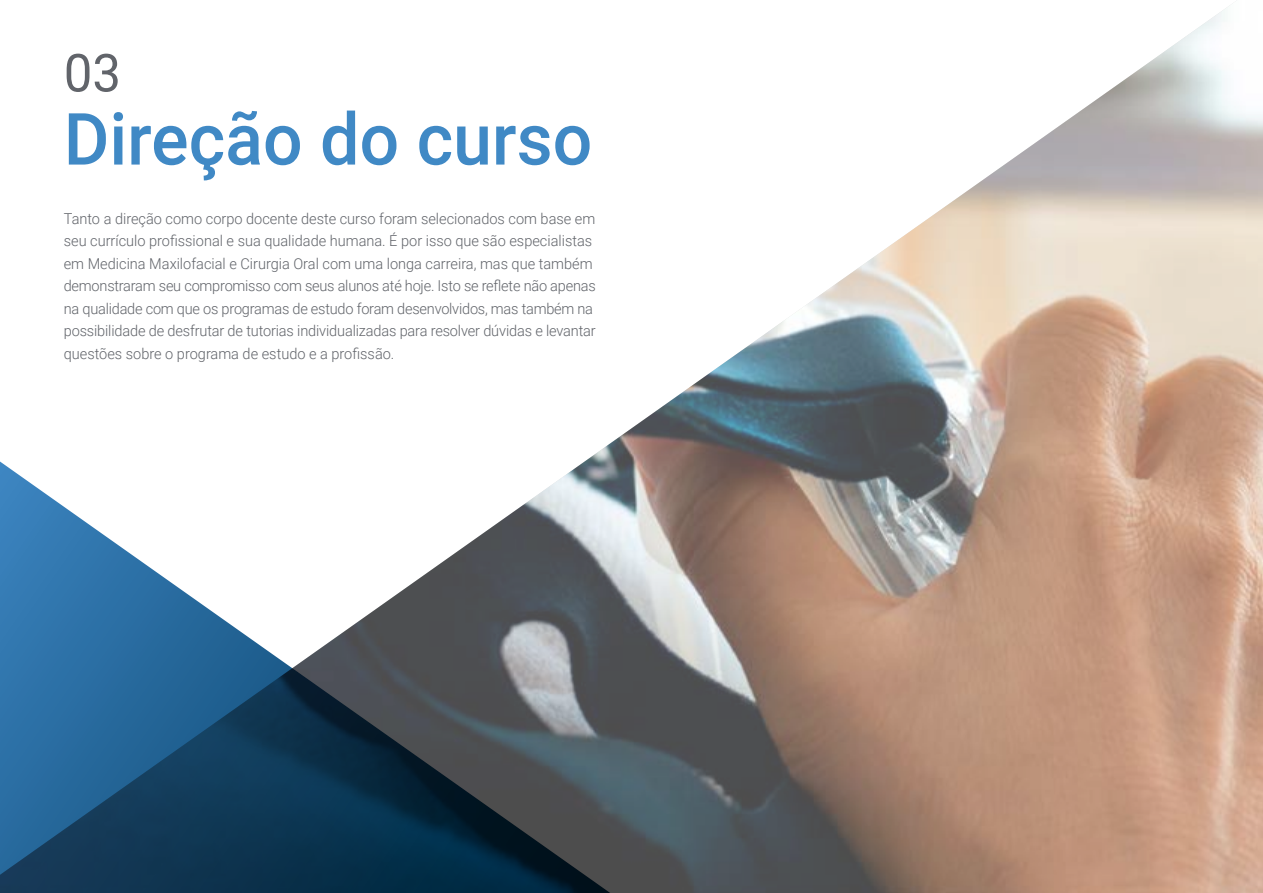
<style>
.page{position:relative;width:1263px;height:893px;background:#fff}
.page>*{position:absolute;margin:0;border:0;box-sizing:border-box;transform-origin:0 0}
.t1{font:500 72px "Roboto";color:#4089c5}
.t2{font:52.5px "Roboto";color:#61646a}
.t3{font:300 15px/22.5px "Roboto";letter-spacing:-.01em;color:#61646a}
</style>
<div class="page">
<img style="left:607px;top:5px;width:656px;height:888px">
<svg style="left:0;top:446px;width:640px;height:447px"></svg>
<h2 class="t2" style="left:64px;top:36px;width:59px">03</h2>
<h1 class="t1" style="left:64px;top:89px;width:530px">Direção do curso</h1>
<p class="t3" style="left:64px;top:207px;width:533px">Tanto a direção como corpo docente deste curso foram selecionados com base em seu currículo profissional e sua qualidade humana. É por isso que são especialistas em Medicina Maxilofacial e Cirurgia Oral com uma longa carreira, mas que também demonstraram seu compromisso com seus alunos até hoje. Isto se reflete não apenas na qualidade com que os programas de estudo foram desenvolvidos, mas também na possibilidade de desfrutar de tutorias individualizadas para resolver dúvidas e levantar questões sobre o programa de estudo e a profissão.</p>
</div>
